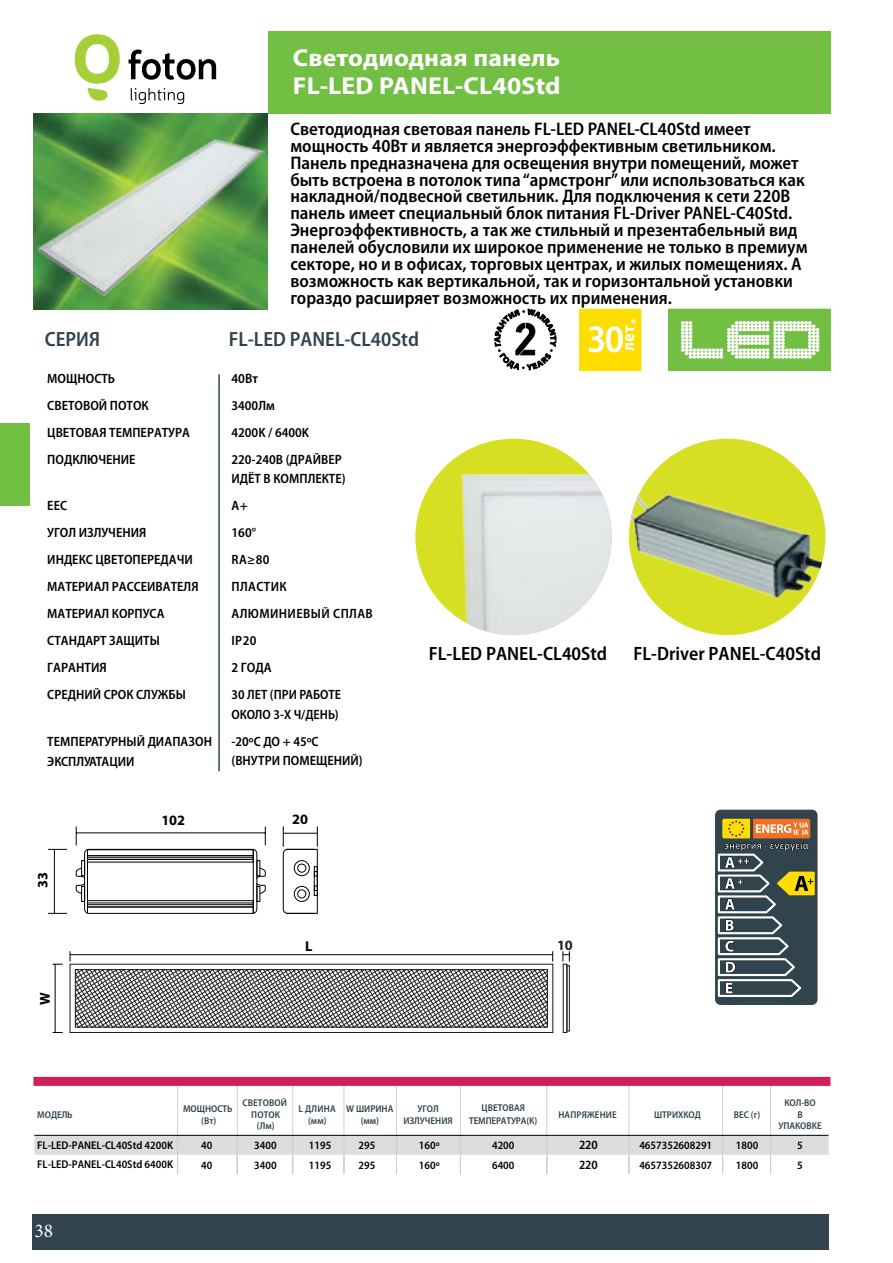
<style>
.page{position:relative;width:893px;height:1263px;background:#fff}
.page>*{position:absolute;margin:0;border:0;box-sizing:border-box;transform-origin:0 0}
.t1{font:600 semi-condensed 39px "Myriad Pro";color:#fff}
.t2{font:700 24.6px/28.2px "Myriad Pro";letter-spacing:.01em;color:#fff;scale:1.05 1}
.t3{font:600 semi-condensed 20.55px "Myriad Pro";color:#30444d}
.t4{font:19.5px "Minion Pro";color:#fff}
.t5{font:600 semi-condensed 19.35px "Myriad Pro";color:#000}
.t6{font:600 semi-condensed 18.3px/17px "Myriad Pro";color:#000}
.t7{font:700 semi-condensed 17.55px "Myriad Pro";color:#fff}
.t8{font:700 14.25px "Myriad Pro";color:#000}
.t9{font:700 14.25px "Myriad Pro";color:#231f20}
.t10{font:600 semi-condensed 13.65px "Myriad Pro";color:#000}
.t11{font:600 semi-condensed 13.5px/27px "Myriad Pro";color:#000}
.t12{font:600 semi-condensed 13.5px/27px "Myriad Pro";letter-spacing:.03em;color:#000}
.t13{font:600 semi-condensed 12.6px/19.6px "Myriad Pro";color:#000}
.t14{font:600 semi-condensed 11.25px/19.6px "Myriad Pro";color:#000}
.t15{font:600 semi-condensed 9.9px/11.9px "Myriad Pro";color:#31444d;text-align:center}
</style>
<div class="page">
<div style="left:0;top:424px;width:30px;height:82px;background:#72bf44"></div>
<div style="left:32px;top:1214px;width:797px;height:36px;background:#32444d"></div>
<div style="left:268px;top:31px;width:562px;height:83px;background:#72bf44"></div>
<div style="left:580px;top:309px;width:61px;height:61px;background:#fd0"></div>
<div style="left:580px;top:309px;width:61px;height:62px;border:1px solid #fd0"></div>
<svg style="left:494px;top:308px;width:62px;height:62px"></svg>
<div style="left:668px;top:309px;width:162px;height:61px;background:#72bf44"></div>
<div style="left:668px;top:309px;width:162px;height:62px;border:1px solid #72bf44"></div>
<svg style="left:680px;top:321px;width:140px;height:38px"></svg>
<svg style="left:75px;top:34px;width:45px;height:67px"></svg>
<svg style="left:131px;top:88px;width:53px;height:16px"></svg>
<svg style="left:129px;top:50px;width:87px;height:30px"></svg>
<div style="left:716px;top:810px;width:101px;height:194px;background:#31444e;border-radius:5px"></div>
<div style="left:715px;top:810px;width:102px;height:194px;border:1px solid #31444e;border-radius:5px"></div>
<svg style="left:717px;top:819px;width:98px;height:178px"></svg>
<img style="left:33px;top:114px;width:235px;height:195px">
<hr style="left:218px;top:374px;width:2px;height:397px;background:#30444d">
<img style="left:37px;top:137px;width:227px;height:160px">
<div style="left:415px;top:439px;width:197px;height:196px;background:#d7df23;border-radius:50%"></div>
<img style="left:455px;top:470px;width:157px;height:165px">
<div style="left:629px;top:439px;width:196px;height:196px;background:#d7df23;border-radius:50%"></div>
<img style="left:629px;top:480px;width:196px;height:121px">
<div style="left:70px;top:964px;width:483px;height:69px;border:1px solid #1b181c"></div>
<div style="left:563px;top:964px;width:4px;height:69px;border:1px solid #1b181c"></div>
<div style="left:567px;top:965px;width:3px;height:66px;border:1px solid #1b181c"></div>
<hr style="left:70px;top:954px;width:483px;height:1px;background:#010101">
<hr style="left:55px;top:964px;width:1px;height:68px;background:#010101">
<svg style="left:562px;top:951px;width:8px;height:10px"></svg>
<svg style="left:75px;top:970px;width:472px;height:57px"></svg>
<hr style="left:87px;top:849px;width:1px;height:64px;background:#000">
<hr style="left:253px;top:849px;width:1px;height:64px;background:#000">
<div style="left:81px;top:860px;width:4px;height:16px;border:1px solid #000"></div>
<div style="left:81px;top:886px;width:4px;height:16px;border:1px solid #000"></div>
<div style="left:256px;top:860px;width:4px;height:16px;border:1px solid #000"></div>
<div style="left:256px;top:886px;width:4px;height:16px;border:1px solid #000"></div>
<svg style="left:75px;top:867px;width:11px;height:27px"></svg>
<svg style="left:256px;top:867px;width:10px;height:27px"></svg>
<div style="left:87px;top:849px;width:167px;height:7px;border:1px solid #000"></div>
<div style="left:87px;top:855px;width:167px;height:7px;border:1px solid #000"></div>
<div style="left:87px;top:907px;width:167px;height:7px;border:1px solid #000"></div>
<div style="left:87px;top:900px;width:167px;height:7px;border:1px solid #000"></div>
<div style="left:87px;top:857px;width:167px;height:3px;border:1px solid #000"></div>
<div style="left:87px;top:902px;width:167px;height:3px;border:1px solid #000"></div>
<hr style="left:76px;top:832px;width:189px;height:1px;background:#000">
<svg style="left:265px;top:826px;width:1px;height:19px"></svg>
<svg style="left:76px;top:826px;width:1px;height:19px"></svg>
<hr style="left:54px;top:849px;width:1px;height:64px;background:#000">
<svg style="left:48px;top:849px;width:19px;height:1px"></svg>
<svg style="left:48px;top:913px;width:19px;height:1px"></svg>
<svg style="left:282px;top:826px;width:36px;height:88px"></svg>
<hr style="left:177px;top:1084px;width:1px;height:42px;background:#ccced0">
<hr style="left:237px;top:1084px;width:1px;height:42px;background:#ccced0">
<hr style="left:292px;top:1084px;width:1px;height:42px;background:#ccced0">
<hr style="left:344px;top:1084px;width:1px;height:42px;background:#ccced0">
<hr style="left:396px;top:1084px;width:1px;height:42px;background:#ccced0">
<hr style="left:460px;top:1084px;width:1px;height:42px;background:#ccced0">
<hr style="left:546px;top:1084px;width:1px;height:42px;background:#ccced0">
<hr style="left:629px;top:1084px;width:1px;height:42px;background:#ccced0">
<hr style="left:722px;top:1084px;width:1px;height:42px;background:#ccced0">
<hr style="left:770px;top:1085px;width:1px;height:73px;background:#ccced0">
<svg style="left:34px;top:1125px;width:794px;height:49px"></svg>
<div style="left:33px;top:1077px;width:797px;height:9px;background:#d12053"></div>
<hr style="left:34px;top:1135px;width:794px;height:1px;background:#000">
<h2 class="t2" style="left:293px;top:43px;width:256px">Светодиодная панель<br>FL-LED PANEL-СL40Std</h2>
<p class="t6" style="left:290px;top:120px;width:519px">Светодиодная световая панель FL-LED PANEL-СL40Std имеет мощность 40Вт и является энергоэффективным светильником.<br>Панель предназначена для освещения внутри помещений, может быть встроена в потолок типа “армстронг” или использоваться как накладной/подвесной светильник. Для подключения к сети 220В панель имеет специальный блок питания FL-Driver PANEL-C40Std.<br>Энергоэффективность, а так же стильный и презентабельный вид панелей обусловили их широкое применение не только в премиум секторе, но и в офисах, торговых центрах, и жилых помещениях. А возможность как вертикальной, так и горизонтальной установки гораздо расширяет возможность их применения.</p>
<h1 class="t1" style="left:587px;top:314px;width:38px">30</h1>
<p class="t7" style="left:617px;top:351px;width:34px;rotate:-90deg">лет<sub>*</sub></p>
<p class="t3" style="left:45px;top:326px;width:57px">СЕРИЯ</p>
<p class="t3" style="left:229px;top:326px;width:192px">FL-LED PANEL-СL40Std</p>
<p class="t11" style="left:47px;top:365px;width:144px">МОЩНОСТЬ<br>СВЕТОВОЙ ПОТОК<br>ЦВЕТОВАЯ ТЕМПЕРАТУРА<br>ПОДКЛЮЧЕНИЕ</p>
<p class="t11" style="left:47px;top:492px;width:153px">EEC<br>УГОЛ ИЗЛУЧЕНИЯ<br>ИНДЕКС ЦВЕТОПЕРЕДАЧИ<br>МАТЕРИАЛ РАССЕИВАТЕЛЯ<br>МАТЕРИАЛ КОРПУСА<br>СТАНДАРТ ЗАЩИТЫ</p>
<p class="t10" style="left:47px;top:659px;width:61px">ГАРАНТИЯ</p>
<p class="t11" style="left:47px;top:681px;width:140px">СРЕДНИЙ СРОК СЛУЖБЫ</p>
<p class="t11" style="left:47px;top:732px;width:166px;line-height:19.5px">ТЕМПЕРАТУРНЫЙ ДИАПАЗОН<br>ЭКСПЛУАТАЦИИ</p>
<p class="t10" style="left:231px;top:370px;width:28px">40Вт</p>
<p class="t11" style="left:231px;top:392px;width:112px">3400Лм<br>4200K / 6400K<br>220-240В (ДРАЙВЕР</p>
<p class="t12" style="left:231px;top:465px;width:143px">ИДЁТ В КОМПЛЕКТЕ)<br>A+<br>160°<br>RA≥80<br>ПЛАСТИК<br>АЛЮМИНИЕВЫЙ СПЛАВ<br>IP20</p>
<p class="t10" style="left:231px;top:659px;width:42px">2 ГОДА</p>
<p class="t11" style="left:231px;top:685px;width:111px;line-height:19.5px">30 ЛЕТ (ПРИ РАБОТЕ<br>ОКОЛО 3-Х Ч/ДЕНЬ)</p>
<p class="t11" style="left:231px;top:731px;width:133px;line-height:19.5px">-20ºС ДО + 45ºС (ВНУТРИ ПОМЕЩЕНИЙ)</p>
<p class="t5" style="left:429px;top:641px;width:180px">FL-LED PANEL-СL40Std</p>
<p class="t5" style="left:633px;top:641px;width:189px">FL-Driver PANEL-C40Std</p>
<p class="t8" style="left:33px;top:888px;width:17px;rotate:-90deg">33</p>
<p class="t8" style="left:36px;top:1005px;width:14px;rotate:-90deg">W</p>
<p class="t8" style="left:161px;top:810px;width:25px">102</p>
<p class="t8" style="left:292px;top:810px;width:17px">20</p>
<p class="t8" style="left:305px;top:937px;width:9px">L</p>
<p class="t9" style="left:557px;top:935px;width:17px">10</p>
<p class="t15" style="left:242px;top:1096px;width:46px">СВЕТОВОЙ<br>ПОТОК (Лм)</p>
<p class="t15" style="left:183px;top:1102px;width:51px">МОЩНОСТЬ (Bт)</p>
<p class="t15" style="left:778px;top:1096px;width:45px">КОЛ-ВО<br>В<br>УПАКОВКЕ</p>
<p class="t15" style="left:403px;top:1102px;width:51px">УГОЛ<br>ИЗЛУЧЕНИЯ</p>
<p class="t15" style="left:469px;top:1100px;width:70px;line-height:13.5px">ЦВЕТОВАЯ<br>ТЕМПЕРАТУРА(К)</p>
<p class="t14" style="left:492px;top:1135px;width:24px">4200<br>6400</p>
<p class="t15" style="left:346px;top:1102px;width:49px">W ШИРИНА (мм)</p>
<p class="t14" style="left:359px;top:1135px;width:18px">295<br>295</p>
<p class="t15" style="left:299px;top:1102px;width:39px">L ДЛИНА (мм)</p>
<p class="t14" style="left:309px;top:1135px;width:24px">1195<br>1195</p>
<p class="t15" style="left:734px;top:1108px;width:28px">ВЕС (г)</p>
<p class="t14" style="left:736px;top:1135px;width:24px">1800<br>1800</p>
<p class="t15" style="left:37px;top:1108px;width:37px">МОДЕЛЬ</p>
<p class="t15" style="left:654px;top:1108px;width:48px">ШТРИХКОД</p>
<p class="t14" style="left:639px;top:1135px;width:74px">4657352608291<br>4657352608307</p>
<p class="t15" style="left:558px;top:1108px;width:60px">НАПРЯЖЕНИЕ</p>
<p class="t13" style="left:579px;top:1135px;width:20px">220<br>220</p>
<p class="t14" style="left:797px;top:1135px;width:7px">5<br>5</p>
<p class="t14" style="left:37px;top:1136px;width:137px;line-height:18.5px">FL-LED-PANEL-CL40Std 4200K<br>FL-LED-PANEL-CL40Std 6400K</p>
<p class="t14" style="left:419px;top:1135px;width:22px">160º<br>160º</p>
<p class="t14" style="left:201px;top:1135px;width:13px">40<br>40</p>
<p class="t14" style="left:254px;top:1135px;width:24px">3400<br>3400</p>
<p class="t4" style="left:34px;top:1218px;width:20px">38</p>
</div>
